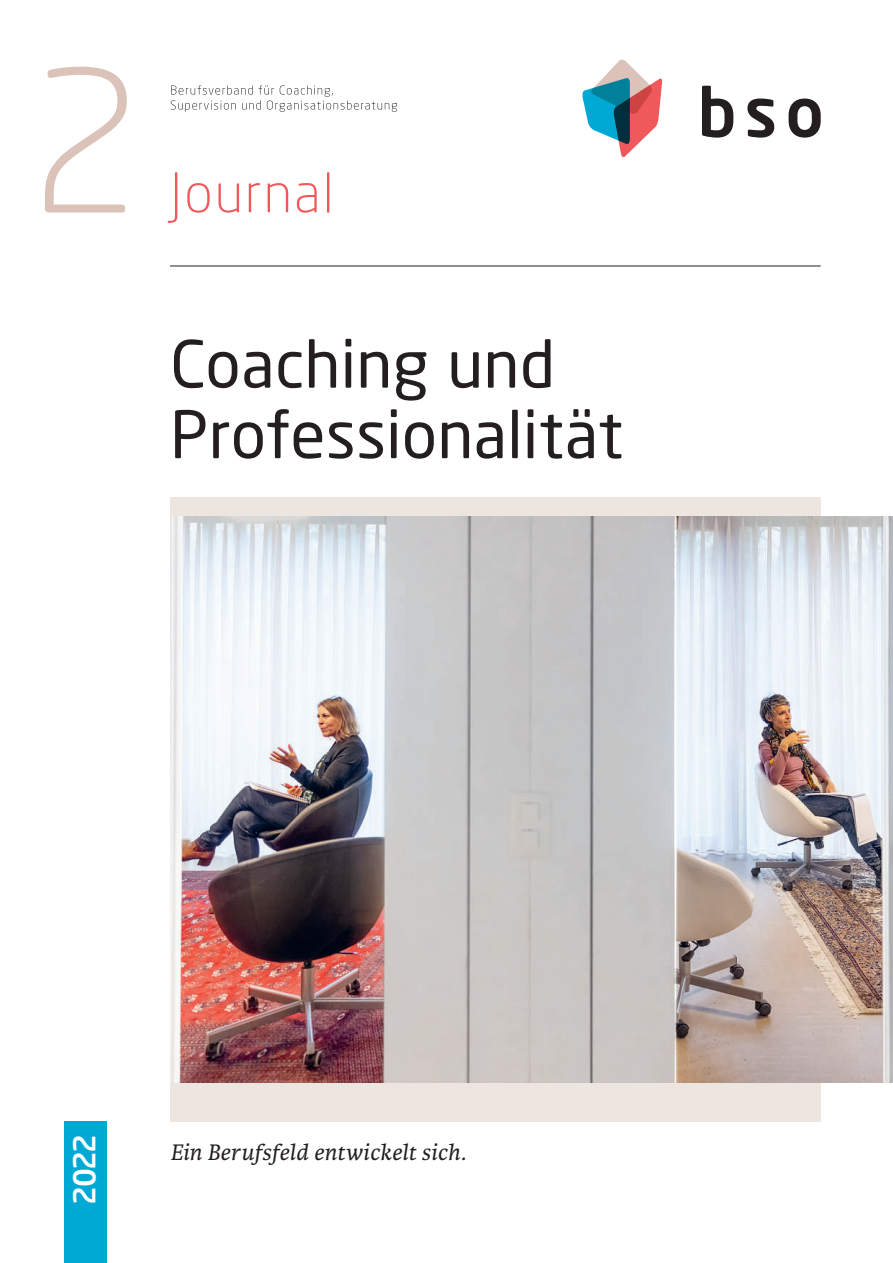
<style>
.page{position:relative;width:893px;height:1263px;background:#fff}
.page>*{position:absolute;margin:0;border:0;box-sizing:border-box;transform-origin:0 0}
.t1{font:300 195px "Neo Sans Pro";color:#dbc3b9}
.t2{font:64.5px/70.5px "Neo Sans Pro";letter-spacing:.005em;color:#231f20}
.t3{font:500 30px "Neo Sans Pro";color:#fff}
.t4{font:italic 24px "Karmina Basic";letter-spacing:.01em;color:#231f20}
</style>
<div class="page">
<svg style="left:582px;top:60px;width:80px;height:97px"></svg>
<svg style="left:702px;top:86px;width:119px;height:52px"></svg>
<svg style="left:171px;top:85px;width:226px;height:27px"></svg>
<hr style="left:170px;top:266px;width:651px;height:1px;background:#231f20">
<svg style="left:168px;top:172px;width:161px;height:51px"></svg>
<div style="left:170px;top:497px;width:651px;height:624px;background:#ede5e0"></div>
<div style="left:64px;top:1121px;width:42px;height:142px;background:#00a9d4"></div>
<img style="left:170px;top:517px;width:723px;height:565px">
<h1 class="t1" style="left:29px;top:21px;width:115px">2</h1>
<h2 class="t2" style="left:170px;top:328px;width:454px">Coaching und<br>Professionalität</h2>
<p class="t3" style="left:65px;top:1205px;width:72px;rotate:-90deg">2022</p>
<p class="t4" style="left:170px;top:1138px;width:297px">Ein Berufsfeld entwickelt sich.</p>
</div>
